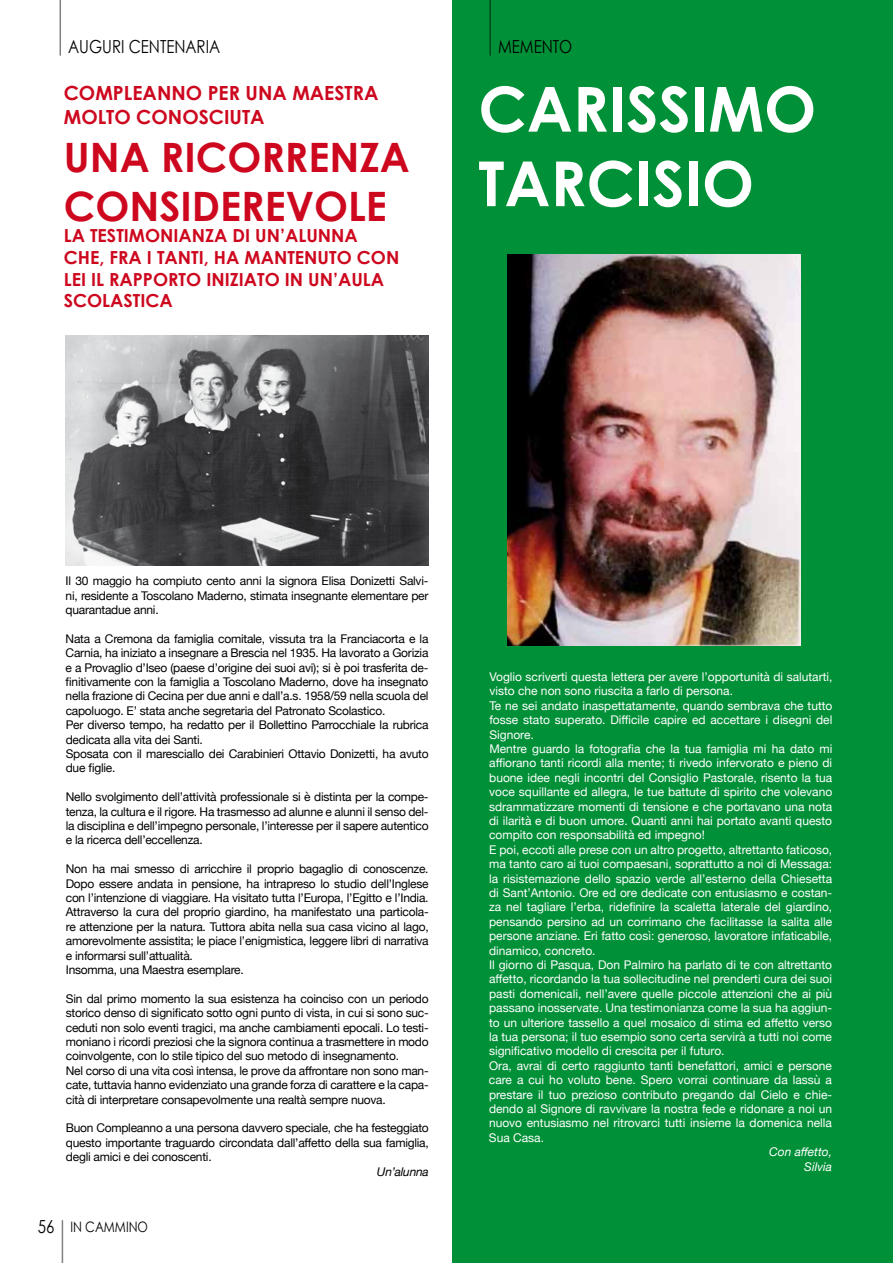
<style>
.page{position:relative;width:893px;height:1263px;background:#fff}
.page>*{position:absolute;margin:0;border:0;box-sizing:border-box;transform-origin:0 0}
.t1{font:700 62.1px/74.6px "Century Gothic";color:#fff}
.t2{font:700 40.5px/48.6px "Century Gothic";color:#cd071e}
.t3{font:700 19.5px/23.4px "Century Gothic";color:#cd071e}
.t4{font:700 18px/21.6px "Century Gothic";color:#cd071e}
.t5{font:18px "Century Gothic";color:#000;scale:.83 1}
.t6{font:14.4px "Century Gothic";color:#000;scale:.83 1}
.t7{font:12px/14.4px "Helvetica Neue";letter-spacing:-.02em;color:#000;text-align:justify}
.t8{font:12px/14.4px "Helvetica Neue";color:#fff}
.t9{font:italic 12px/14.4px "Helvetica Neue";color:#fff;text-align:right}
.t10{font:italic 12px "Helvetica Neue";letter-spacing:-.02em;color:#000}
.s1{font-size:18px}
</style>
<div class="page">
<div style="left:453px;top:0;width:440px;height:1263px;background:#009037"></div>
<img style="left:66px;top:335px;width:362px;height:230px">
<img style="left:507px;top:255px;width:293px;height:391px">
<hr style="left:62px;top:1220px;width:1px;height:43px;background:#000">
<hr style="left:60px;top:0;width:1px;height:56px;background:#000">
<hr style="left:489px;top:0;width:2px;height:56px;background:#000">
<h3 class="t5" style="left:68px;top:35px;width:13px">AUGURI</h3>
<h3 class="t5" style="left:129px;top:35px;width:112px">CENTENARIA</h3>
<h3 class="t5" style="left:498px;top:35px;width:91px">MEMENTO</h3>
<h3 class="t3" style="left:64px;top:81px;width:316px;text-indent:182px">UNA MAESTRA<br>MOLTO CONOSCIUTA</h3>
<h2 class="t2" style="left:64px;top:132px;width:347px">UNA RICORRENZA<br>CONSIDEREVOLE</h2>
<h3 class="t4" style="left:64px;top:225px;width:337px">LA TESTIMONIANZA DI UN’ALUNNA<br>CHE, FRA I TANTI, HA MANTENUTO CON<br>LEI IL RAPPORTO INIZIATO IN UN’AULA<br>SCOLASTICA</h3>
<h3 class="t3" style="left:64px;top:81px;width:155px">COMPLEANNO PER</h3>
<h1 class="t1" style="left:478px;top:70px;width:339px">CARISSIMO<br>TARCISIO</h1>
<p class="t7" style="left:66px;top:574px;width:364px">Il 30 maggio ha compiuto cento anni la signora Elisa Donizetti Salvi&shy;ni, residente a Toscolano Maderno, stimata insegnante elementare per quarantadue anni.</p>
<p class="t7" style="left:66px;top:632px;width:365px;text-align:left">Nata a Cremona da famiglia comitale, vissuta tra la Franciacorta e la Carnia, ha iniziato a insegnare a Brescia nel 1935. Ha lavorato a Gorizia e a Provaglio d’Iseo (paese d’origine dei suoi avi); si è poi trasferita de&shy;finitivamente con la famiglia a Toscolano Maderno, dove ha insegnato nella frazione di Cecina per due anni e dall’a.s. 1958/59 nella scuola del capoluogo. E’ stata anche segretaria del Patronato Scolastico.<br>Per diverso tempo, ha redatto per il Bollettino Parrocchiale la rubrica dedicata alla vita dei Santi.<br>Sposata con il maresciallo dei Carabinieri Ottavio Donizetti, ha avuto due figlie.</p>
<p class="t7" style="left:66px;top:790px;width:364px">Nello svolgimento dell’attività professionale si è distinta per la compe&shy;tenza, la cultura e il rigore. Ha trasmesso ad alunne e alunni il senso del&shy;la disciplina e dell’impegno personale, l’interesse per il sapere autentico e la ricerca dell’eccellenza.</p>
<p class="t7" style="left:66px;top:862px;width:364px;text-align:left">Non ha mai smesso di arricchire il proprio bagaglio di conoscenze.<br>Dopo essere andata in pensione, ha intrapreso lo studio dell’Inglese con l’intenzione di viaggiare. Ha visitato tutta l’Europa, l’Egitto e l’India.<br>Attraverso la cura del proprio giardino, ha manifestato una particola&shy;re attenzione per la natura. Tuttora abita nella sua casa vicino al lago, amorevolmente assistita; le piace l’enigmistica, leggere libri di narrativa e informarsi sull’attualità.<br>Insomma, una Maestra esemplare.</p>
<p class="t7" style="left:66px;top:992px;width:364px;text-align:left">Sin dal primo momento la sua esistenza ha coinciso con un periodo storico denso di significato sotto ogni punto di vista, in cui si sono suc&shy;ceduti non solo eventi tragici, ma anche cambiamenti epocali. Lo testi&shy;moniano i ricordi preziosi che la signora continua a trasmettere in modo coinvolgente, con lo stile tipico del suo metodo di insegnamento.<br>Nel corso di una vita così intensa, le prove da affrontare non sono man&shy;cate, tuttavia hanno evidenziato una grande forza di carattere e la capa&shy;cità di interpretare consapevolmente una realtà sempre nuova.</p>
<p class="t7" style="left:66px;top:1121px;width:364px">Buon Compleanno a una persona davvero speciale, che ha festeggiato questo importante traguardo circondata dall’affetto della sua famiglia, degli amici e dei conoscenti.</p>
<p class="t10" style="left:377px;top:1163px;width:53px">Un’alunna</p>
<p class="t6" style="left:38px;top:1218px;width:81px"><span class="s1">56</span> IN CAMMINO</p>
<p class="t8" style="left:489px;top:670px;width:345px">Voglio scriverti questa lettera per avere l’opportunità di salutarti, visto che non sono riuscita a farlo di persona.<br>Te ne sei andato inaspettatamente, quando sembrava che tutto fosse stato superato. Difficile capire ed accettare i disegni del Signore.<br>Mentre guardo la fotografia che la tua famiglia mi ha dato mi affiorano tanti ricordi alla mente; ti rivedo infervorato e pieno di buone idee negli incontri del Consiglio Pastorale, risento la tua voce squillante ed allegra, le tue battute di spirito che volevano sdrammatizzare momenti di tensione e che portavano una nota di ilarità e di buon umore. Quanti anni hai portato avanti questo compito con responsabilità ed impegno!<br>E poi, eccoti alle prese con un altro progetto, altrettanto faticoso, ma tanto caro ai tuoi compaesani, soprattutto a noi di Messaga: la risistemazione dello spazio verde all’esterno della Chiesetta di Sant’Antonio. Ore ed ore dedicate con entusiasmo e costan&shy;za nel tagliare l’erba, ridefinire la scaletta laterale del giardino, pensando persino ad un corrimano che facilitasse la salita alle persone anziane. Eri fatto così: generoso, lavoratore infaticabile, dinamico, concreto.<br>Il giorno di Pasqua, Don Palmiro ha parlato di te con altrettanto affetto, ricordando la tua sollecitudine nel prenderti cura dei suoi pasti domenicali, nell’avere quelle piccole attenzioni che ai più passano inosservate. Una testimonianza come la sua ha aggiun&shy;to un ulteriore tassello a quel mosaico di stima ed affetto verso la tua persona; il tuo esempio sono certa servirà a tutti noi come significativo modello di crescita per il futuro.<br>Ora, avrai di certo raggiunto tanti benefattori, amici e persone care a cui ho voluto bene. Spero vorrai continuare da lassù a prestare il tuo prezioso contributo pregando dal Cielo e chie&shy;dendo al Signore di ravvivare la nostra fede e ridonare a noi un nuovo entusiasmo nel ritrovarci tutti insieme la domenica nella Sua Casa.</p>
<p class="t9" style="left:769px;top:1145px;width:64px">Con affetto,<br>Silvia</p>
</div>
